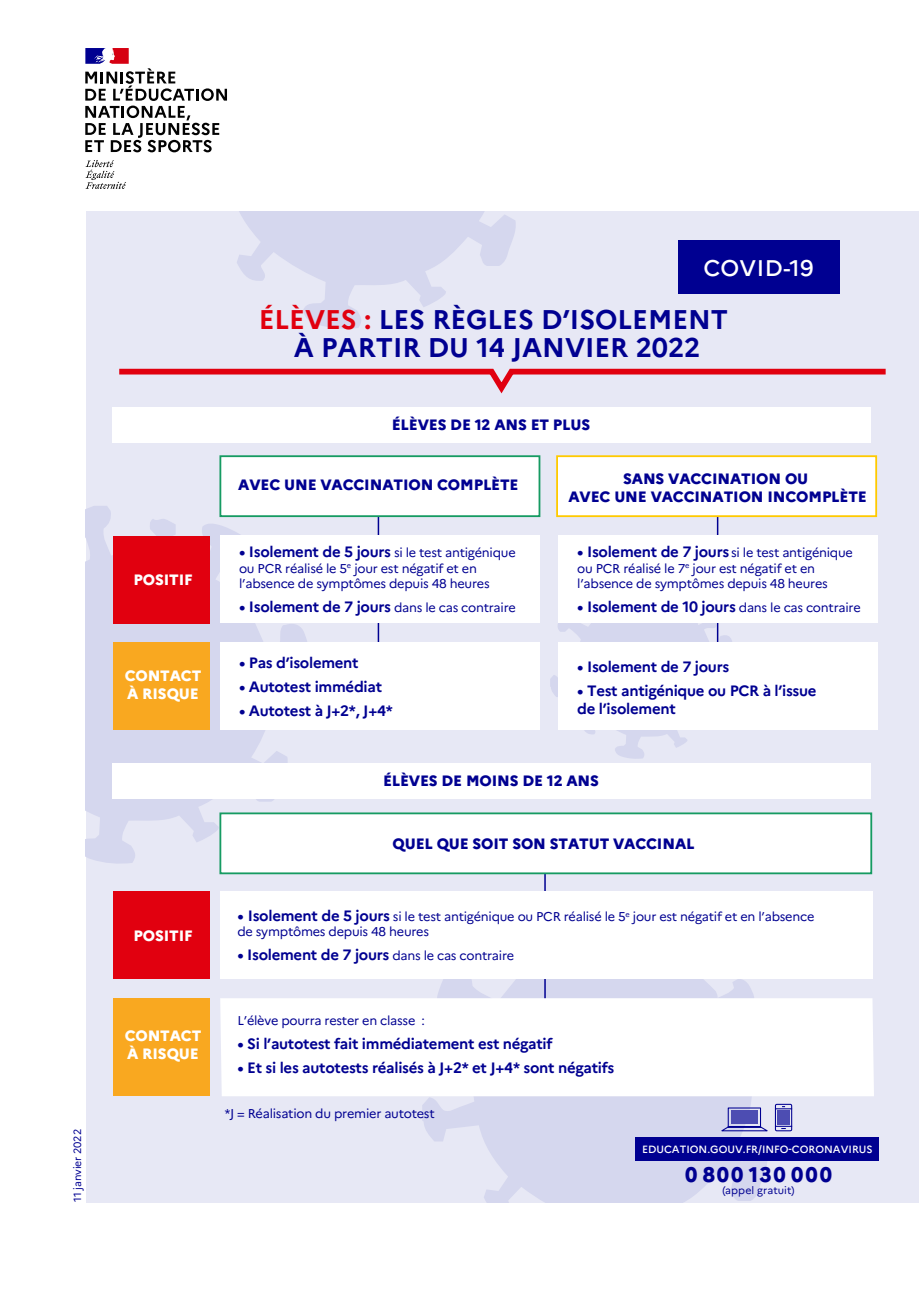
<style>
.page{position:relative;width:919px;height:1289px;background:#fff}
.page>*{position:absolute;margin:0;border:0;box-sizing:border-box;transform-origin:0 0}
.t1{font:700 27px/28.5px "Marianne";color:#000091;text-align:center}
.t2{font:500 22.65px "Marianne";letter-spacing:.02em;color:#fff}
.t3{font:800 21.15px "Marianne";letter-spacing:.095em;color:#000091}
.t4{font:700 15px/18px "Marianne";letter-spacing:-.02em;color:#000091}
.t5{font:800 15px/18px "Marianne";letter-spacing:-.01em;color:#000091;text-align:center}
.t6{font:800 15px/18px "Marianne";letter-spacing:-.01em;color:#fff}
.t7{font:12.75px/15.3px "Marianne";letter-spacing:-.02em;color:#000091}
.t8{font:500 10.5px "Marianne";color:#fff}
.t9{font:10.5px "Marianne";letter-spacing:-.005em;color:#000091}
.s1{color:#e1000f}
.s2{font-weight:700;font-size:15px}
.s3{font-weight:400;font-size:12.75px}
</style>
<div class="page">
<svg style="left:85px;top:160px;width:41px;height:29px"></svg>
<svg style="left:85px;top:48px;width:142px;height:104px"></svg>
<div style="left:86px;top:211px;width:832px;height:991px;background:#e7e8f5"></div>
<div style="left:678px;top:240px;width:161px;height:54px;background:#000091"></div>
<svg style="left:237px;top:211px;width:279px;height:118px"></svg>
<svg style="left:550px;top:623px;width:184px;height:136px"></svg>
<svg style="left:86px;top:506px;width:224px;height:358px;fill:#d5d7ee"></svg>
<svg style="left:422px;top:978px;width:368px;height:224px;fill:#d5d7ee"></svg>
<div style="left:774px;top:1103px;width:18px;height:28px;border:1px solid #000091"></div>
<svg style="left:718px;top:1106px;width:74px;height:25px"></svg>
<div style="left:777px;top:1110px;width:12px;height:14px;background:#4d4db2"></div>
<div style="left:635px;top:1137px;width:243px;height:23px;background:#000091"></div>
<svg style="left:119px;top:368px;width:767px;height:26px"></svg>
<hr style="left:377px;top:501px;width:2px;height:175px;background:#000091">
<hr style="left:716px;top:501px;width:2px;height:175px;background:#000091">
<div style="left:219px;top:455px;width:321px;height:62px;background:#fff;border:2px solid #169b62"></div>
<div style="left:556px;top:455px;width:321px;height:62px;background:#fff;border:2px solid #ffca00"></div>
<div style="left:114px;top:536px;width:96px;height:87px;background:#e1000f"></div>
<div style="left:114px;top:642px;width:96px;height:87px;background:#f9a820"></div>
<div style="left:112px;top:407px;width:758px;height:36px;background:#fff"></div>
<div style="left:220px;top:536px;width:319px;height:87px;background:#fff"></div>
<div style="left:220px;top:642px;width:319px;height:87px;background:#fff"></div>
<div style="left:558px;top:536px;width:319px;height:87px;background:#fff"></div>
<div style="left:558px;top:642px;width:319px;height:87px;background:#fff"></div>
<hr style="left:544px;top:857px;width:1px;height:174px;background:#000091">
<div style="left:219px;top:812px;width:653px;height:62px;background:#fff;border:2px solid #169b62"></div>
<div style="left:114px;top:891px;width:96px;height:88px;background:#e1000f"></div>
<div style="left:114px;top:997px;width:96px;height:98px;background:#f9a820"></div>
<div style="left:112px;top:763px;width:758px;height:35px;background:#fff"></div>
<div style="left:220px;top:891px;width:652px;height:87px;background:#fff"></div>
<div style="left:220px;top:998px;width:653px;height:98px;background:#fff"></div>
<p class="t9" style="left:71px;top:1202px;width:75px;rotate:-90deg">11 janvier 2022</p>
<p class="t6" style="left:133px;top:571px;width:60px">POSITIF</p>
<p class="t6" style="left:125px;top:666px;width:78px">CONTACT<br>À RISQUE</p>
<p class="t6" style="left:133px;top:926px;width:60px">POSITIF</p>
<p class="t6" style="left:125px;top:1026px;width:78px">CONTACT<br>À RISQUE</p>
<h2 class="t2" style="left:703px;top:254px;width:112px">COVID-19</h2>
<h1 class="t1" style="left:259px;top:305px;width:470px"><span class="s1">ÉLÈVES :</span> LES RÈGLES D’ISOLEMENT<br>À PARTIR DU 14 JANVIER 2022</h1>
<p class="t5" style="left:392px;top:415px;width:200px">ÉLÈVES DE 12 ANS ET PLUS</p>
<p class="t5" style="left:238px;top:476px;width:282px">AVEC UNE VACCINATION COMPLÈTE</p>
<p class="t5" style="left:568px;top:470px;width:300px">SANS VACCINATION OU<br>AVEC UNE VACCINATION INCOMPLÈTE</p>
<p class="t7" style="left:239px;top:545px;width:278px"><span class="s2">• Isolement de 5 jours</span> si le test antigénique ou PCR réalisé le 5<sup>e</sup> jour est négatif et en l’absence de symptômes depuis 48 heures</p>
<p class="t4" style="left:239px;top:597px;width:278px">• Isolement de 7 jours <span class="s3">dans le cas contraire</span></p>
<p class="t4" style="left:239px;top:653px;width:121px">• Pas d’isolement</p>
<p class="t4" style="left:239px;top:677px;width:144px">• Autotest immédiat</p>
<p class="t4" style="left:239px;top:701px;width:155px">• Autotest à J+2*, J+4*</p>
<p class="t7" style="left:577px;top:545px;width:277px"><span class="s2">• Isolement de 7 jours</span> si le test antigénique ou PCR réalisé le 7<sup>e</sup> jour est négatif et en l’absence de symptômes depuis 48 heures</p>
<p class="t4" style="left:577px;top:597px;width:285px">• Isolement de 10 jours <span class="s3">dans le cas contraire</span></p>
<p class="t4" style="left:577px;top:658px;width:153px">• Isolement de 7 jours</p>
<p class="t4" style="left:577px;top:682px;width:241px">• Test antigénique ou PCR à l’issue de l’isolement</p>
<p class="t5" style="left:383px;top:771px;width:217px">ÉLÈVES DE MOINS DE 12 ANS</p>
<p class="t5" style="left:392px;top:834px;width:303px">QUEL QUE SOIT SON STATUT VACCINAL</p>
<p class="t7" style="left:237px;top:908px;width:578px"><span class="s2">• Isolement de 5 jours</span> si le test antigénique ou PCR réalisé le 5<sup>e</sup> jour est négatif et en l’absence de symptômes depuis 48 heures</p>
<p class="t4" style="left:237px;top:945px;width:278px">• Isolement de 7 jours <span class="s3">dans le cas contraire</span></p>
<p class="t7" style="left:237px;top:1012px;width:189px">L’élève pourra rester en classe :</p>
<p class="t4" style="left:237px;top:1034px;width:317px">• Si l’autotest fait immédiatement est négatif</p>
<p class="t4" style="left:237px;top:1058px;width:378px">• Et si les autotests réalisés à J+2* et J+4* sont négatifs</p>
<p class="t7" style="left:225px;top:1105px;width:211px">*J = Réalisation du premier autotest</p>
<p class="t8" style="left:642px;top:1142px;width:232px">EDUCATION.GOUV.FR/INFO-CORONAVIRUS</p>
<h3 class="t3" style="left:685px;top:1161px;width:148px">0 800 130 000</h3>
<p class="t9" style="left:722px;top:1183px;width:74px">(appel gratuit)</p>
</div>
